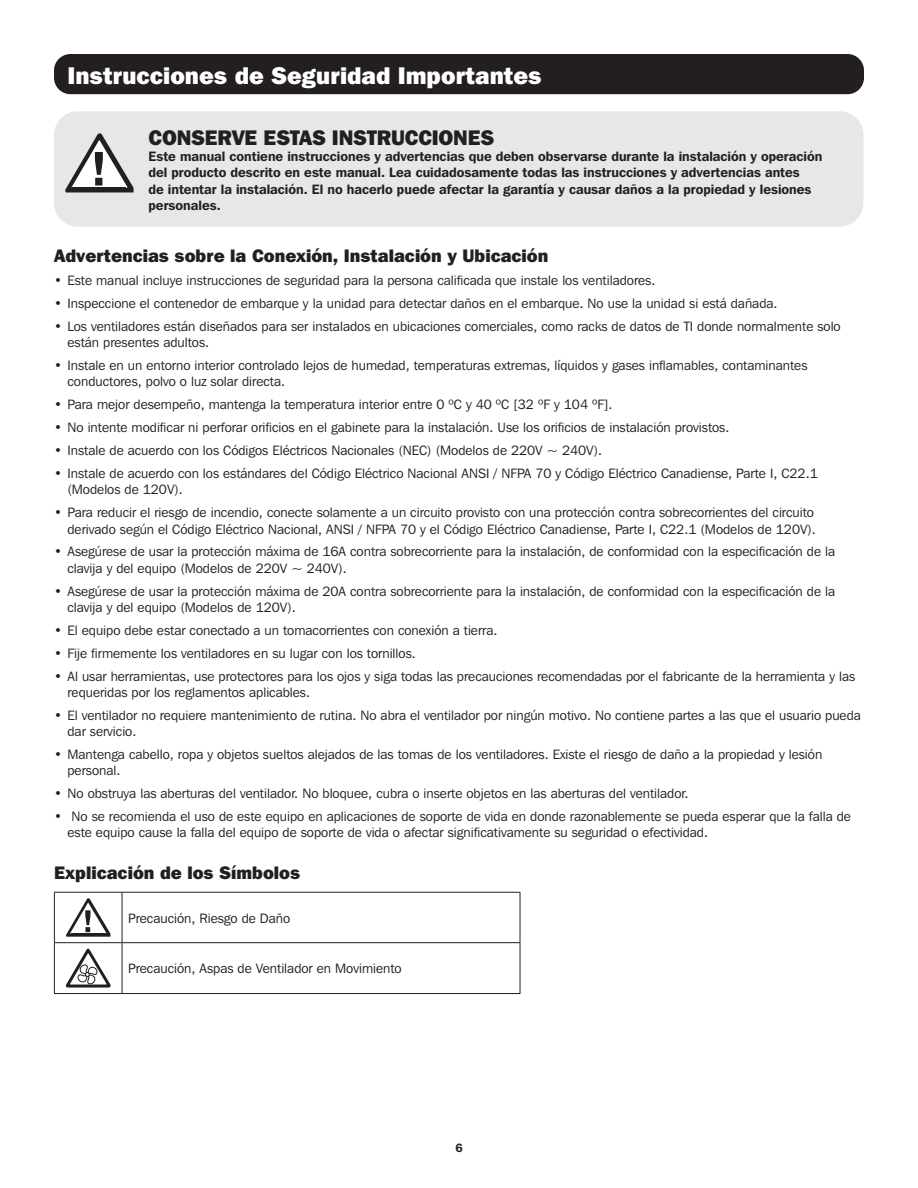
<style>
.page{position:relative;width:918px;height:1188px;background:#fff}
.page>*{position:absolute;margin:0;border:0;box-sizing:border-box;transform-origin:0 0}
.t1{font:800 24px "Franklin Gothic IT Cby BT";color:#fff}
.t2{font:800 21px "Franklin Gothic IT Cby BT";letter-spacing:-.01em;color:#231f20}
.t3{font:800 18px "Franklin Gothic IT Cby BT";color:#231f20}
.t4{font:13.5px/16.2px "Franklin Gothic IT Cby BT";color:#231f20}
.t5{font:600 13.5px/16.2px "Franklin Gothic IT Cby BT";color:#231f20}
.t6{font:600 12px "Franklin Gothic IT Cby BT";color:#231f20}
</style>
<div class="page">
<div style="left:54px;top:54px;width:810px;height:40px;background:#231f20;border-radius:16px"></div>
<div style="left:54px;top:111px;width:809px;height:116px;background:#e6e7e9;border-radius:24px"></div>
<hr style="left:54px;top:892px;width:68px;height:1px;background:#231f20">
<hr style="left:54px;top:893px;width:1px;height:49px;background:#231f20">
<hr style="left:122px;top:892px;width:398px;height:1px;background:#231f20">
<hr style="left:122px;top:893px;width:1px;height:49px;background:#231f20">
<hr style="left:520px;top:893px;width:1px;height:49px;background:#231f20">
<hr style="left:54px;top:942px;width:68px;height:1px;background:#231f20">
<hr style="left:54px;top:943px;width:1px;height:50px;background:#231f20">
<hr style="left:122px;top:942px;width:398px;height:1px;background:#231f20">
<hr style="left:122px;top:943px;width:1px;height:50px;background:#231f20">
<hr style="left:520px;top:943px;width:1px;height:50px;background:#231f20">
<hr style="left:54px;top:993px;width:68px;height:1px;background:#231f20">
<hr style="left:122px;top:993px;width:398px;height:1px;background:#231f20">
<svg style="left:66px;top:898px;width:44px;height:39px"></svg>
<svg style="left:66px;top:949px;width:45px;height:39px"></svg>
<svg style="left:65px;top:133px;width:69px;height:59px"></svg>
<p class="t1" style="left:68px;top:60px;width:476px">Instrucciones de Seguridad Importantes</p>
<p class="t2" style="left:148px;top:124px;width:347px">CONSERVE ESTAS INSTRUCCIONES</p>
<p class="t5" style="left:148px;top:148px;width:675px">Este manual contiene instrucciones y advertencias que deben observarse durante la instalación y operación del producto descrito en este manual. Lea cuidadosamente todas las instrucciones y advertencias antes<br>de intentar la instalación. El no hacerlo puede afectar la garantía y causar daños a la propiedad y lesiones personales.</p>
<p class="t3" style="left:54px;top:244px;width:496px">Advertencias sobre la Conexión, Instalación y Ubicación</p>
<p class="t4" style="left:54px;top:272px;width:603px">• Este manual incluye instrucciones de seguridad para la persona calificada que instale los ventiladores.</p>
<p class="t4" style="left:54px;top:295px;width:725px">• Inspeccione el contenedor de embarque y la unidad para detectar daños en el embarque. No use la unidad si está dañada.</p>
<p class="t4" style="left:68px;top:318px;width:775px;text-indent:-14px">• Los ventiladores están diseñados para ser instalados en ubicaciones comerciales, como racks de datos de TI donde normalmente solo están presentes adultos.</p>
<p class="t4" style="left:68px;top:357px;width:742px;text-indent:-14px">• Instale en un entorno interior controlado lejos de humedad, temperaturas extremas, líquidos y gases inflamables, contaminantes conductores, polvo o luz solar directa.</p>
<p class="t4" style="left:54px;top:396px;width:560px">• Para mejor desempeño, mantenga la temperatura interior entre 0 ºC y 40 ºC [32 ºF y 104 ºF].</p>
<p class="t4" style="left:54px;top:419px;width:677px">• No intente modificar ni perforar orificios en el gabinete para la instalación. Use los orificios de instalación provistos.</p>
<p class="t4" style="left:54px;top:442px;width:550px">• Instale de acuerdo con los Códigos Eléctricos Nacionales (NEC) (Modelos de 220V ~ 240V).</p>
<p class="t4" style="left:68px;top:465px;width:752px;text-indent:-14px">• Instale de acuerdo con los estándares del Código Eléctrico Nacional ANSI / NFPA 70 y Código Eléctrico Canadiense, Parte I, C22.1 (Modelos de 120V).</p>
<p class="t4" style="left:54px;top:504px;width:764px;text-align:right">• Para reducir el riesgo de incendio, conecte solamente a un circuito provisto con una protección contra sobrecorrientes del circuito derivado según el Código Eléctrico Nacional, ANSI / NFPA 70 y el Código Eléctrico Canadiense, Parte I, C22.1 (Modelos de 120V).</p>
<p class="t4" style="left:68px;top:543px;width:769px;text-indent:-14px">• Asegúrese de usar la protección máxima de 16A contra sobrecorriente para la instalación, de conformidad con la especificación de la clavija y del equipo (Modelos de 220V ~ 240V).</p>
<p class="t4" style="left:68px;top:583px;width:769px;text-indent:-14px">• Asegúrese de usar la protección máxima de 20A contra sobrecorriente para la instalación, de conformidad con la especificación de la clavija y del equipo (Modelos de 120V).</p>
<p class="t4" style="left:54px;top:622px;width:445px">• El equipo debe estar conectado a un tomacorrientes con conexión a tierra.</p>
<p class="t4" style="left:54px;top:645px;width:363px">• Fije firmemente los ventiladores en su lugar con los tornillos.</p>
<p class="t4" style="left:68px;top:668px;width:789px;text-indent:-14px">• Al usar herramientas, use protectores para los ojos y siga todas las precauciones recomendadas por el fabricante de la herramienta y las requeridas por los reglamentos aplicables.</p>
<p class="t4" style="left:68px;top:707px;width:795px;text-indent:-14px">• El ventilador no requiere mantenimiento de rutina. No abra el ventilador por ningún motivo. No contiene partes a las que el usuario pueda dar servicio.</p>
<p class="t4" style="left:68px;top:746px;width:756px;text-indent:-14px">• Mantenga cabello, ropa y objetos sueltos alejados de las tomas de los ventiladores. Existe el riesgo de daño a la propiedad y lesión personal.</p>
<p class="t4" style="left:54px;top:785px;width:636px">• No obstruya las aberturas del ventilador. No bloquee, cubra o inserte objetos en las aberturas del ventilador.</p>
<p class="t4" style="left:68px;top:808px;width:785px;text-indent:-14px">• No se recomienda el uso de este equipo en aplicaciones de soporte de vida en donde razonablemente se pueda esperar que la falla de este equipo cause la falla del equipo de soporte de vida o afectar significativamente su seguridad o efectividad.</p>
<p class="t3" style="left:54px;top:861px;width:248px">Explicación de los Símbolos</p>
<p class="t4" style="left:128px;top:910px;width:164px">Precaución, Riesgo de Daño</p>
<p class="t4" style="left:128px;top:960px;width:275px">Precaución, Aspas de Ventilador en Movimiento</p>
<p class="t6" style="left:455px;top:1141px;width:9px">6</p>
</div>
